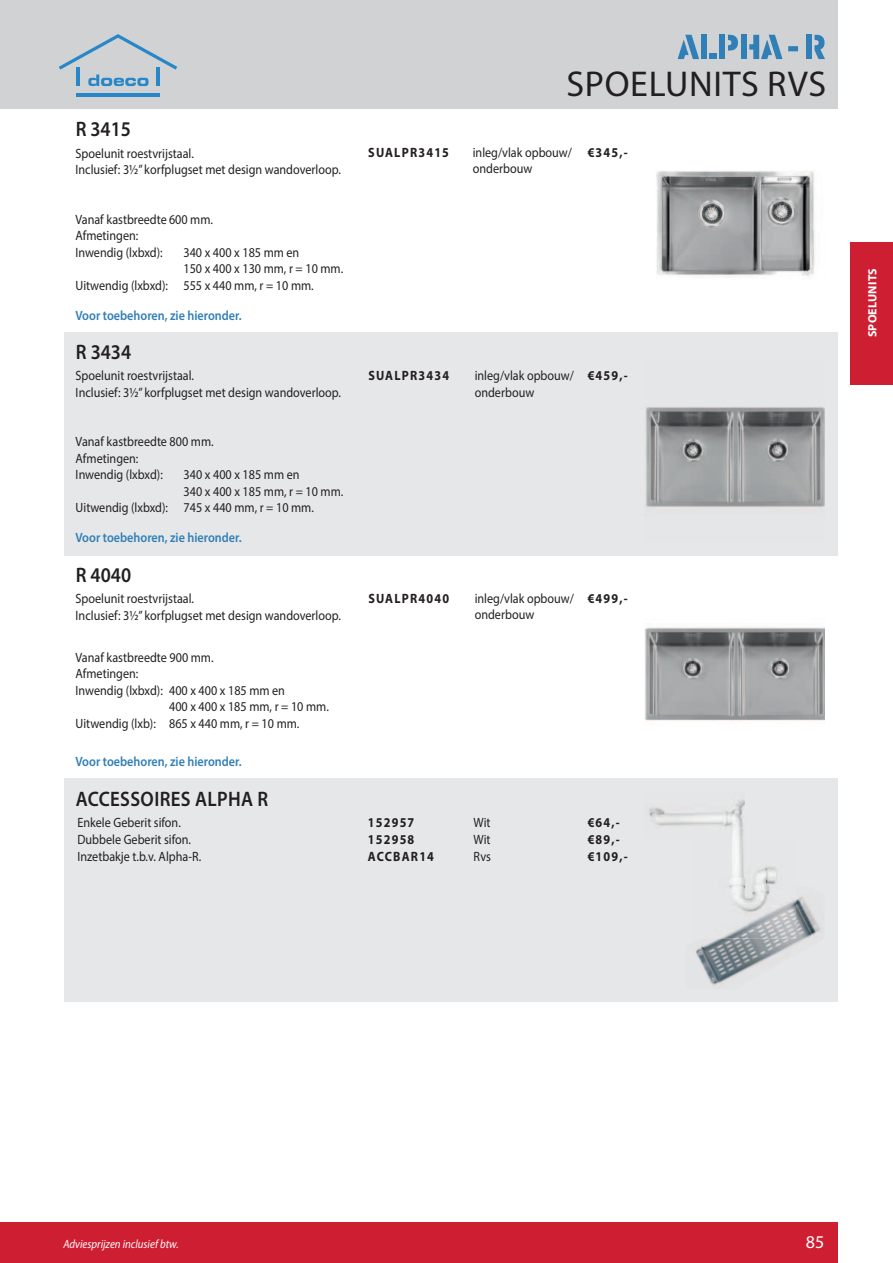
<style>
.page{position:relative;width:893px;height:1263px;background:#fff}
.page>*{position:absolute;margin:0;border:0;box-sizing:border-box;transform-origin:0 0}
.t1{font:36px "Myriad Pro";letter-spacing:.02em;color:#231f20}
.t2{font:600 21px "Myriad Pro";letter-spacing:.02em;color:#231f20;scale:.9 1}
.t3{font:18px "Myriad Pro";color:#fff}
.t4{font:13.5px/16.5px "Myriad Pro";color:#231f20;scale:.9 1}
.t5{font:700 13.5px/17px "Myriad Pro";letter-spacing:.1em;color:#231f20;scale:.9 1}
.t6{font:600 13.5px "Myriad Pro";color:#317fb7;scale:.9 1}
.t7{font:italic 12px "Myriad Pro";color:#fff;scale:.9 1}
.t8{font:700 12px "Myriad Pro";letter-spacing:.02em;color:#fff}
</style>
<div class="page">
<div style="left:64px;top:332px;width:773px;height:223px;background:#e6e7e9"></div>
<div style="left:64px;top:779px;width:773px;height:223px;background:#e6e7e9"></div>
<div style="left:851px;top:242px;width:42px;height:142px;background:#ce1f32"></div>
<div style="left:0;top:0;width:838px;height:109px;background:#d1d2d4"></div>
<div style="left:0;top:1223px;width:838px;height:40px;background:#ce1f32"></div>
<hr style="left:76px;top:93px;width:84px;height:3px;background:#2787c8">
<svg style="left:59px;top:34px;width:118px;height:52px"></svg>
<img style="left:645px;top:406px;width:180px;height:102px">
<img style="left:656px;top:170px;width:159px;height:107px">
<svg style="left:814px;top:35px;width:11px;height:24px"></svg>
<div style="left:701px;top:35px;width:6px;height:24px;background:#317fb7"></div>
<div style="left:719px;top:35px;width:6px;height:24px;background:#317fb7"></div>
<div style="left:741px;top:35px;width:5px;height:24px;background:#317fb7"></div>
<div style="left:806px;top:35px;width:6px;height:24px;background:#317fb7"></div>
<svg style="left:728px;top:35px;width:10px;height:16px"></svg>
<svg style="left:678px;top:35px;width:21px;height:24px"></svg>
<svg style="left:749px;top:35px;width:33px;height:24px"></svg>
<svg style="left:788px;top:46px;width:10px;height:5px"></svg>
<div style="left:709px;top:54px;width:8px;height:5px;background:#317fb7"></div>
<img style="left:644px;top:626px;width:181px;height:95px">
<img style="left:695px;top:896px;width:127px;height:90px">
<img style="left:648px;top:799px;width:129px;height:91px">
<img style="left:695px;top:890px;width:50px;height:48px">
<img style="left:745px;top:896px;width:3px;height:13px">
<img style="left:700px;top:909px;width:48px;height:29px">
<img style="left:748px;top:887px;width:48px;height:51px">
<h2 class="t2" style="left:76px;top:121px;width:63px">R 3415</h2>
<p class="t4" style="left:75px;top:146px;width:296px">Spoelunit roestvrijstaal.<br>Inclusief: 3½” korfplugset met design wandoverloop .</p>
<p class="t4" style="left:75px;top:212px;width:154px">Vanaf kastbreedte 600 mm.<br>Afmetingen:<br>Inwendig (lxbxd):</p>
<p class="t4" style="left:183px;top:245px;width:130px">340 x 400 x 185 mm en</p>
<p class="t4" style="left:183px;top:262px;width:179px">150 x 400 x 130 mm, r = 10 mm.</p>
<p class="t4" style="left:75px;top:278px;width:266px">Uitwendig (lxbxd): 555 x 440 mm, r = 10 mm.</p>
<p class="t6" style="left:75px;top:310px;width:186px">Voor toebehoren, zie hieronder.</p>
<h2 class="t2" style="left:76px;top:344px;width:63px">R 3434</h2>
<p class="t4" style="left:76px;top:369px;width:296px">Spoelunit roestvrijstaal.<br>Inclusief: 3½” korfplugset met design wandoverloop .</p>
<p class="t4" style="left:76px;top:435px;width:155px">Vanaf kastbreedte 800 mm.<br>Afmetingen:<br>Inwendig (lxbxd):</p>
<p class="t4" style="left:184px;top:468px;width:130px">340 x 400 x 185 mm en</p>
<p class="t4" style="left:184px;top:484px;width:179px">340 x 400 x 185 mm, r = 10 mm.</p>
<p class="t4" style="left:76px;top:501px;width:266px">Uitwendig (lxbxd): 745 x 440 mm, r = 10 mm.</p>
<p class="t6" style="left:75px;top:533px;width:186px">Voor toebehoren, zie hieronder.</p>
<h2 class="t2" style="left:76px;top:567px;width:63px">R 4040</h2>
<p class="t4" style="left:76px;top:591px;width:296px">Spoelunit roestvrijstaal.<br>Inclusief: 3½” korfplugset met design wandoverloop .</p>
<p class="t4" style="left:76px;top:650px;width:155px">Vanaf kastbreedte 900 mm.</p>
<p class="t4" style="left:76px;top:666px;width:71px">Afmetingen:</p>
<p class="t4" style="left:76px;top:683px;width:234px">Inwendig (lxbxd): 40 0 x 400 x 185 mm en</p>
<p class="t4" style="left:169px;top:699px;width:179px">400 x 400 x 185 mm, r = 10 mm.</p>
<p class="t4" style="left:76px;top:716px;width:250px">Uitwendig (lxb): 865 x 440 mm, r = 10 mm.</p>
<p class="t6" style="left:75px;top:756px;width:186px">Voor toebehoren, zie hieronder.</p>
<h1 class="t1" style="left:566px;top:70px;width:261px">SPOELUNITS RVS</h1>
<p class="t5" style="left:368px;top:144px;width:91px">SUALPR3415</p>
<p class="t4" style="left:473px;top:145px;width:112px">inleg/vlak opbouw/ onderbouw</p>
<p class="t5" style="left:588px;top:144px;width:46px">€345,-</p>
<p class="t5" style="left:368px;top:368px;width:91px">SUALPR3434</p>
<p class="t4" style="left:475px;top:368px;width:112px">inleg/vlak opbouw/ onderbouw</p>
<p class="t5" style="left:588px;top:368px;width:46px">€459,-</p>
<p class="t5" style="left:368px;top:591px;width:91px">SUALPR4040</p>
<p class="t4" style="left:475px;top:591px;width:112px">inleg/vlak opbouw/ onderbouw</p>
<p class="t5" style="left:588px;top:591px;width:46px">€499,-</p>
<h2 class="t2" style="left:76px;top:791px;width:215px">ACCESSOIRES ALPHA R</h2>
<p class="t4" style="left:77px;top:815px;width:116px">Enkele Geberit sifon.</p>
<p class="t5" style="left:368px;top:814px;width:53px">152957</p>
<p class="t4" style="left:474px;top:815px;width:20px">Wit</p>
<p class="t4" style="left:77px;top:832px;width:128px">Dubbele Geberit sifon.</p>
<p class="t5" style="left:368px;top:831px;width:53px">152958</p>
<p class="t4" style="left:474px;top:832px;width:20px">Wit</p>
<p class="t4" style="left:77px;top:849px;width:139px">Inzetbakje t.b.v. Alpha-R.</p>
<p class="t5" style="left:368px;top:848px;width:75px">ACC BAR14</p>
<p class="t4" style="left:474px;top:849px;width:21px">Rvs</p>
<p class="t5" style="left:588px;top:814px;width:46px">€64,- €89,- €109,-</p>
<p class="t8" style="left:868px;top:337px;width:71px;rotate:-90deg">SPOELUNITS</p>
<p class="t7" style="left:64px;top:1239px;width:129px">Adviesprijzen inclusief btw.</p>
<h3 class="t3" style="left:806px;top:1235px;width:20px">85</h3>
</div>
